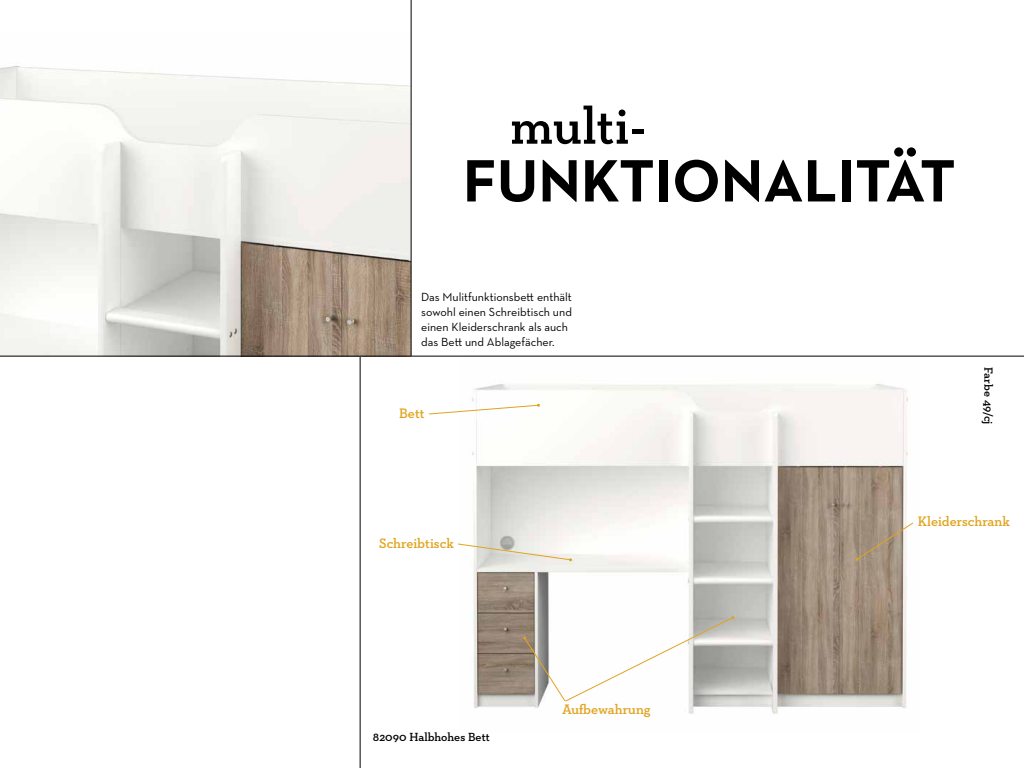
<style>
.page{position:relative;width:1024px;height:768px;background:#fff}
.page>*{position:absolute;margin:0;border:0;box-sizing:border-box;transform-origin:0 0}
.t1{font:700 60.7px "Neutraface 2 Text";color:#000}
.t2{font:600 52.8px "Neutraface Slab Text";letter-spacing:-.005em;color:#000}
.t3{font:600 14px "Neutraface Slab Text";color:#e1a420}
.t4{font:12px/15px "Neutraface Text";color:#000}
.t5{font:600 12px "Neutraface Slab Text";color:#000}
</style>
<div class="page">
<img style="left:472px;top:382px;width:436px;height:332px">
<img style="left:0;top:34px;width:411px;height:322px">
<hr style="left:0;top:356px;width:1024px;height:1px;background:#000">
<hr style="left:411px;top:0;width:1px;height:356px;background:#000">
<hr style="left:360px;top:357px;width:1px;height:411px;background:#000">
<svg style="left:458px;top:543px;width:114px;height:18px"></svg>
<svg style="left:523px;top:616px;width:211px;height:86px"></svg>
<svg style="left:855px;top:522px;width:58px;height:39px;background:#b2a28f"></svg>
<svg style="left:429px;top:404px;width:111px;height:11px"></svg>
<h2 class="t2" style="left:510px;top:93px;width:137px">multi-</h2>
<h1 class="t1" style="left:463px;top:142px;width:494px">FUNKTIONALITÄT</h1>
<p class="t4" style="left:421px;top:289px;width:152px">Das Mulitfunktionsbett enthält sowohl einen Schreibtisch und einen Kleiderschrank als auch das Bett und Ablagefächer.</p>
<p class="t3" style="left:399px;top:404px;width:27px">Bett</p>
<p class="t3" style="left:379px;top:534px;width:76px">Schreibtisck</p>
<p class="t5" style="left:373px;top:729px;width:118px">82090 Halbhohes Bett</p>
<p class="t3" style="left:562px;top:701px;width:90px">Aufbewahrung</p>
<p class="t5" style="left:996px;top:367px;width:59px;rotate:90deg">Farbe 49/cj</p>
<p class="t3" style="left:918px;top:513px;width:94px">Kleiderschrank</p>
</div>
